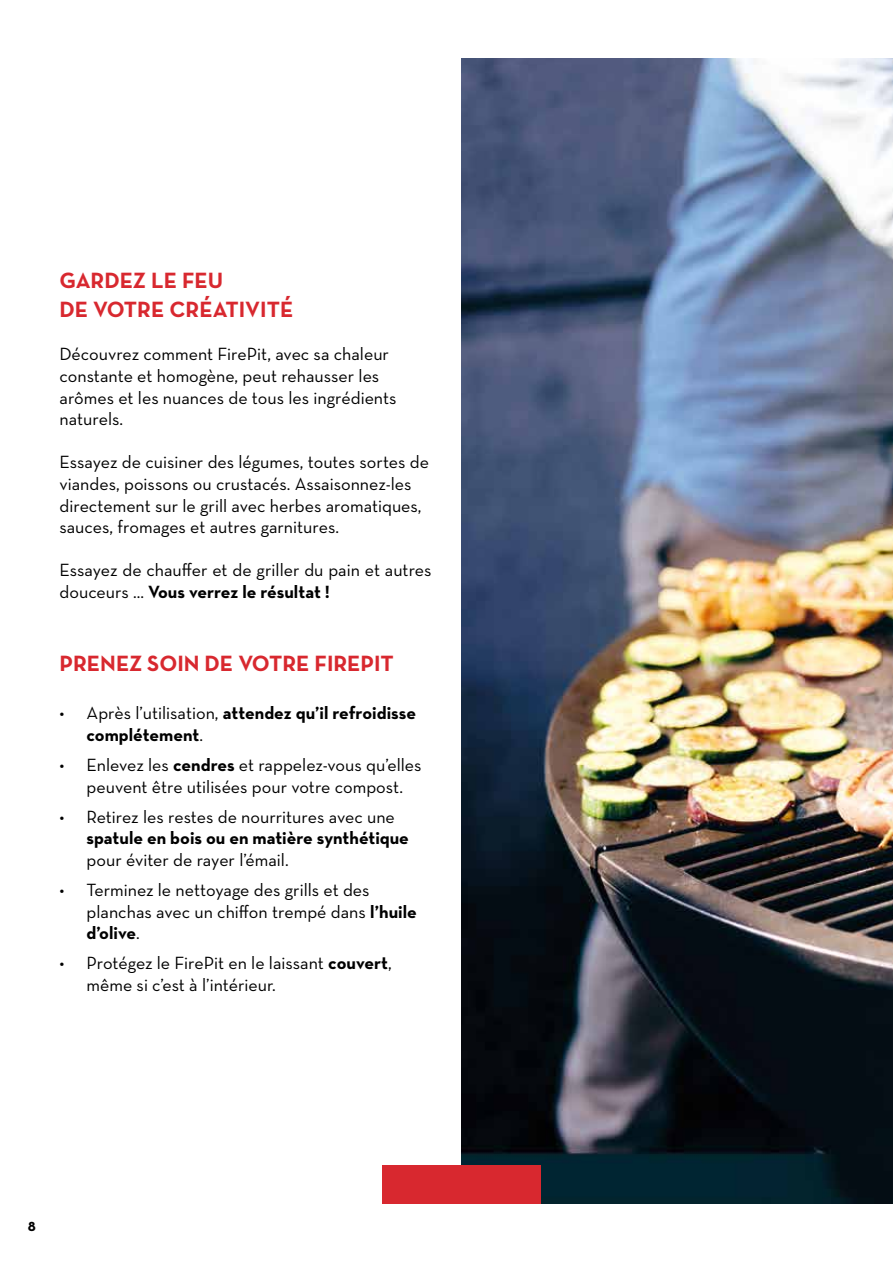
<style>
.page{position:relative;width:893px;height:1263px;background:#fff}
.page>*{position:absolute;margin:0;border:0;box-sizing:border-box;transform-origin:0 0}
.t1{font:700 22.5px/29.4px "Neutra Text";color:#d8282f}
.t2{font:18px/21.6px "Neutra Text";color:#000}
.t3{font:700 18px/21.6px "Neutra Text";color:#000}
.t4{font:700 15px "Neutra Text";color:#000}
.s1{font-weight:700}
.s2{font-weight:400}
</style>
<div class="page">
<img style="left:461px;top:58px;width:432px;height:1145px">
<div style="left:382px;top:1165px;width:159px;height:38px;background:#d8282f"></div>
<p class="t1" style="left:60px;top:265px;width:235px">GARDEZ LE FEU<br>DE VOTRE CRÉATIVITÉ</p>
<p class="t2" style="left:60px;top:343px;width:339px">Découvrez comment FirePit, avec sa chaleur constante et homogène, peut rehausser les arômes et les nuances de tous les ingrédients naturels.</p>
<p class="t2" style="left:60px;top:451px;width:371px">Essayez de cuisiner des légumes, toutes sortes de viandes, poissons ou crustacés. Assaisonnez-les directement sur le grill avec herbes aromatiques, sauces, fromages et autres garnitures.</p>
<p class="t2" style="left:60px;top:559px;width:374px">Essayez de chauffer et de griller du pain et autres douceurs ... <span class="s1">Vous verrez le résultat !</span></p>
<p class="t1" style="left:60px;top:648px;width:336px">PRENEZ SOIN DE VOTRE FIREPIT</p>
<p class="t3" style="left:87px;top:702px;width:331px;text-indent:-27px"><span class="s2">• Après l’utilisation,</span> attendez qu’il refroidisse complétement<span class="s2">.</span></p>
<p class="t2" style="left:60px;top:754px;width:363px;text-align:center">• Enlevez les <span class="s1">cendres</span> et rappelez-vous qu’elles peuvent être utilisées pour votre compost.</p>
<p class="t2" style="left:60px;top:805px;width:337px">• Retirez les restes de nourritures avec une</p>
<p class="t3" style="left:87px;top:827px;width:324px">spatule en bois ou en matière synthétique</p>
<p class="t2" style="left:87px;top:849px;width:204px">pour éviter de rayer l’émail.</p>
<p class="t2" style="left:87px;top:879px;width:332px;text-indent:-27px">• Terminez le nettoyage des grills et des planchas avec un chiffon trempé dans <span class="s1">l’huile d’olive</span>.</p>
<p class="t2" style="left:87px;top:952px;width:307px;text-indent:-27px">• Protégez le FirePit en le laissant <span class="s1">couvert</span>, même si c’est à l’intérieur.</p>
<p class="t4" style="left:28px;top:1216px;width:10px">8</p>
</div>
